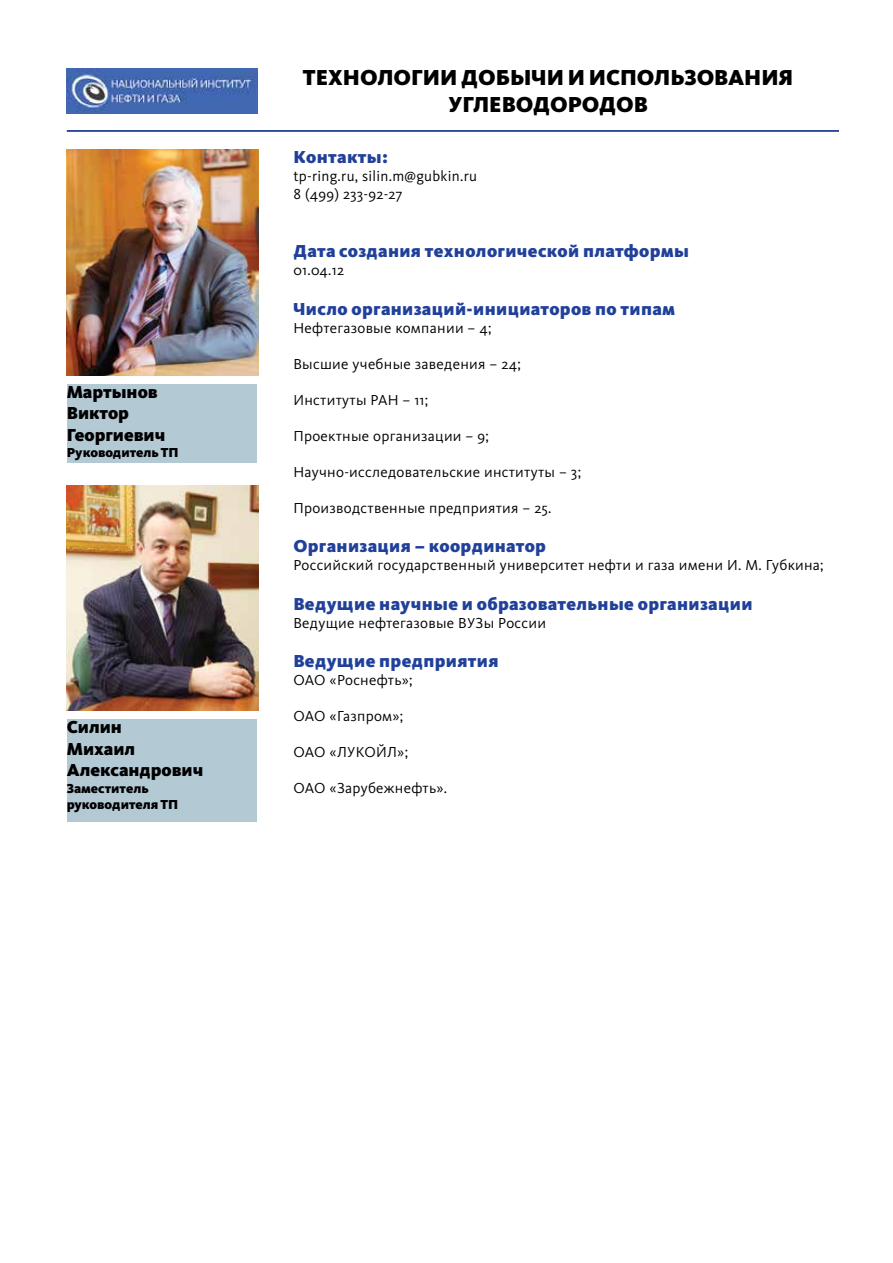
<style>
.page{position:relative;width:893px;height:1263px;background:#fff}
.page>*{position:absolute;margin:0;border:0;box-sizing:border-box;transform-origin:0 0}
.t1{font:900 22.5px/27px "Kievit Pro";color:#000;text-align:center}
.t2{font:900 18px "Kievit Pro";letter-spacing:.02em;color:#21409a}
.t3{font:900 18px/21.6px "Kievit Pro";color:#000}
.t4{font:15px/18px "Kievit Pro";letter-spacing:.02em;color:#000}
.t5{font:900 13.5px/16.2px "Kievit Pro";color:#000}
</style>
<div class="page">
<hr style="left:67px;top:130px;width:772px;height:2px;background:#21409a">
<img style="left:67px;top:68px;width:190px;height:46px">
<div style="left:67px;top:384px;width:189px;height:78px;background:#b3c9d4"></div>
<div style="left:67px;top:719px;width:189px;height:102px;background:#b3c9d4"></div>
<img style="left:67px;top:150px;width:191px;height:225px">
<img style="left:67px;top:485px;width:191px;height:225px">
<p class="t3" style="left:67px;top:381px;width:100px">Мартынов<br>Виктор<br>Георгиевич</p>
<p class="t5" style="left:67px;top:444px;width:111px">Руководитель ТП</p>
<p class="t3" style="left:67px;top:716px;width:138px">Силин<br>Михаил<br>Александрович</p>
<p class="t5" style="left:67px;top:780px;width:111px">Заместитель руководителя ТП</p>
<h1 class="t1" style="left:303px;top:64px;width:492px">Технологии добычи и использования углеводородов</h1>
<p class="t2" style="left:293px;top:146px;width:96px">Контакты:</p>
<p class="t4" style="left:293px;top:167px;width:185px">tp-ring.ru, silin.m@gubkin.ru<br>8 (499) 233-92-27</p>
<p class="t2" style="left:293px;top:240px;width:397px">Дата создания технологической платформы</p>
<p class="t4" style="left:293px;top:261px;width:52px">01.04.12</p>
<p class="t2" style="left:293px;top:298px;width:383px">Число организаций-инициаторов по типам</p>
<p class="t4" style="left:293px;top:318px;width:200px">Нефтегазовые компании – 4;</p>
<p class="t4" style="left:293px;top:354px;width:229px">Высшие учебные заведения – 24;</p>
<p class="t4" style="left:293px;top:390px;width:136px">Институты РАН – 11;</p>
<p class="t4" style="left:293px;top:426px;width:197px">Проектные организации – 9;</p>
<p class="t4" style="left:293px;top:462px;width:289px">Научно-исследовательские институты – 3;</p>
<p class="t4" style="left:293px;top:498px;width:260px">Производственные предприятия – 25.</p>
<p class="t2" style="left:293px;top:535px;width:254px">Организация – координатор</p>
<p class="t4" style="left:293px;top:556px;width:532px">Российский государственный университет нефти и газа имени И. М. Губкина;</p>
<p class="t2" style="left:293px;top:593px;width:461px">Ведущие научные и образовательные организации</p>
<p class="t4" style="left:293px;top:614px;width:254px">Ведущие нефтегазовые ВУЗы России</p>
<p class="t2" style="left:293px;top:650px;width:207px">Ведущие предприятия</p>
<p class="t4" style="left:293px;top:671px;width:121px">ОАО «Роснефть»;</p>
<p class="t4" style="left:293px;top:707px;width:111px">ОАО «Газпром»;</p>
<p class="t4" style="left:293px;top:743px;width:116px">ОАО «ЛУКОЙЛ»;</p>
<p class="t4" style="left:293px;top:779px;width:155px">ОАО «Зарубежнефть».</p>
</div>
